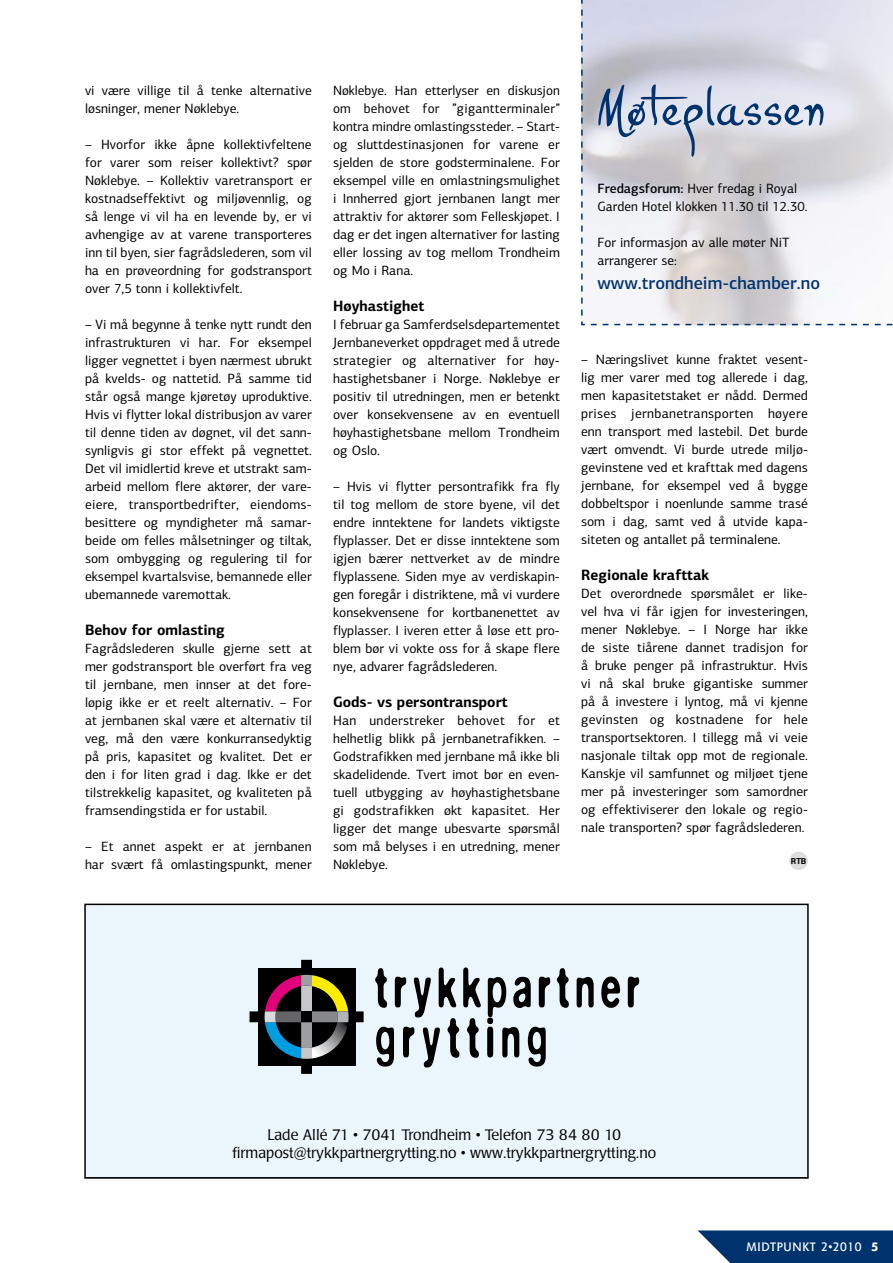
<style>
.page{position:relative;width:893px;height:1263px;background:#fff}
.page>*{position:absolute;margin:0;border:0;box-sizing:border-box;transform-origin:0 0}
.t1{font:72px "P22 Hopper Josephine";color:#00336e}
.t2{font:500 18px "PF Centro Sans Pro";color:#00336e}
.t3{font:300 15px/18px "Poppl Laudatio";color:#000;text-align:center}
.t4{font:700 15px "PF Centro Sans Pro";color:#000}
.t5{font:13.5px/18px "PF Centro Sans Pro";color:#000;text-align:justify}
.t6{font:12px "Agora BQ";letter-spacing:.05em;color:#fff}
.t7{font:700 8.55px "PF Centro Sans Pro";color:#000}
.s1{font-weight:500}
</style>
<div class="page">
<svg style="left:581px;top:0;width:312px;height:326px"></svg>
<div style="left:87px;top:907px;width:719px;height:269px;background:#ebf6fc"></div>
<svg style="left:250px;top:960px;width:114px;height:114px;background:#646464"></svg>
<div style="left:301px;top:1011px;width:11px;height:11px;background:#000"></div>
<svg style="left:375px;top:968px;width:12px;height:40px"></svg>
<svg style="left:395px;top:977px;width:11px;height:30px"></svg>
<svg style="left:413px;top:977px;width:18px;height:40px"></svg>
<svg style="left:439px;top:967px;width:17px;height:40px"></svg>
<svg style="left:463px;top:967px;width:18px;height:40px"></svg>
<svg style="left:557px;top:968px;width:12px;height:40px"></svg>
<svg style="left:577px;top:977px;width:17px;height:30px"></svg>
<svg style="left:601px;top:976px;width:19px;height:32px"></svg>
<svg style="left:628px;top:977px;width:11px;height:30px"></svg>
<svg style="left:376px;top:1027px;width:18px;height:39px"></svg>
<svg style="left:403px;top:1027px;width:11px;height:30px"></svg>
<svg style="left:422px;top:1027px;width:18px;height:40px"></svg>
<svg style="left:447px;top:1018px;width:12px;height:40px"></svg>
<svg style="left:467px;top:1018px;width:12px;height:40px"></svg>
<svg style="left:487px;top:977px;width:63px;height:89px;background:#969ea1"></svg>
<div style="left:84px;top:904px;width:725px;height:275px;border:2px solid #000"></div>
<svg style="left:698px;top:1230px;width:195px;height:33px;background:#18467b"></svg>
<div style="left:789px;top:852px;width:19px;height:18px;background:#dcddde;border-radius:50%"></div>
<p class="t5" style="left:85px;top:82px;width:228px">vi være villige til å tenke alternative løsninger, mener Nøklebye.</p>
<p class="t5" style="left:85px;top:136px;width:228px">– Hvorfor ikke åpne kollektivfeltene for varer som reiser kollektivt? spør Nøklebye. – Kollektiv varetransport er kostnadseffektivt og miljøvennlig, og så lenge vi vil ha en levende by, er vi avhengige av at varene transporteres inn til byen, sier fagrådslederen, som vil ha en prøveordning for godstransport over 7,5 tonn i kollektivfelt.</p>
<p class="t5" style="left:85px;top:316px;width:228px">– Vi må begynne å tenke nytt rundt den infrastrukturen vi har. For eksempel ligger vegnettet i byen nærmest ubrukt på kvelds- og nattetid. På samme tid står også mange kjøretøy uproduktive.<br>Hvis vi flytter lokal distribusjon av varer til denne tiden av døgnet, vil det sann&shy;synligvis gi stor effekt på vegnettet.<br>Det vil imidlertid kreve et utstrakt sam&shy;arbeid mellom flere aktører, der vare&shy;eiere, transportbedrifter, eiendoms&shy;besittere og myndigheter må samar&shy;beide om felles målsetninger og tiltak, som ombygging og regulering til for eksempel kvartalsvise, bemannede eller ubemannede varemottak.</p>
<p class="t4" style="left:85px;top:621px;width:141px">Behov for omlasting</p>
<p class="t5" style="left:85px;top:640px;width:228px">Fagrådslederen skulle gjerne sett at mer godstransport ble overført fra veg til jernbane, men innser at det fore&shy;løpig ikke er et reelt alternativ. – For at jernbanen skal være et alternativ til veg, må den være konkurransedyktig på pris, kapasitet og kvalitet. Det er den i for liten grad i dag. Ikke er det tilstrekkelig kapasitet, og kvaliteten på framsendingstida er for ustabil.</p>
<p class="t5" style="left:85px;top:838px;width:228px">– Et annet aspekt er at jernbanen har svært få omlastingspunkt, mener</p>
<p class="t5" style="left:333px;top:82px;width:228px">Nøklebye. Han etterlyser en diskusjon om behovet for ”gigantterminaler” kontra mindre omlastingssteder. – Start&shy;og sluttdestinasjonen for varene er sjelden de store godsterminalene. For eksempel ville en omlastningsmulighet i Innherred gjort jernbanen langt mer attraktiv for aktører som Felleskjøpet. I dag er det ingen alternativer for lasting eller lossing av tog mellom Trondheim og Mo i Rana.</p>
<p class="t4" style="left:333px;top:297px;width:93px">Høyhastighet</p>
<p class="t5" style="left:333px;top:316px;width:228px">I februar ga Samferdselsdepartementet Jernbaneverket oppdraget med å utrede strategier og alternativer for høy&shy;hastighetsbaner i Norge. Nøklebye er positiv til utredningen, men er betenkt over konsekvensene av en eventuell høyhastighetsbane mellom Trondheim og Oslo.</p>
<p class="t5" style="left:333px;top:478px;width:228px">– Hvis vi flytter persontrafikk fra fly til tog mellom de store byene, vil det endre inntektene for landets viktigste flyplasser. Det er disse inntektene som igjen bærer nettverket av de mindre flyplassene. Siden mye av verdiskapin&shy;gen foregår i distriktene, må vi vurdere konsekvensene for kortbanenettet av flyplasser. I iveren etter å løse ett pro&shy;blem bør vi vokte oss for å skape flere nye, advarer fagrådslederen.</p>
<p class="t4" style="left:333px;top:693px;width:176px">Gods- vs persontransport</p>
<p class="t5" style="left:333px;top:712px;width:228px">Han understreker behovet for et helhetlig blikk på jernbanetrafikken. – Godstrafikken med jernbane må ikke bli skadelidende. Tvert imot bør en even&shy;tuell utbygging av høyhastighetsbane gi godstrafikken økt kapasitet. Her ligger det mange ubesvarte spørsmål som må belyses i en utredning, mener Nøklebye.</p>
<h1 class="t1" style="left:597px;top:76px;width:229px">Møteplassen</h1>
<p class="t5" style="left:597px;top:179px;width:212px"><span class="s1">Fredagsforum:</span> Hver fredag i Royal<br>Garden Hotel klokken 11.30 til 12.30.</p>
<p class="t5" style="left:597px;top:233px;width:194px">For informasjon av alle møter NiT arrangerer se:</p>
<h2 class="t2" style="left:597px;top:271px;width:224px">www.trondheim-chamber.no</h2>
<p class="t5" style="left:581px;top:351px;width:228px">– Næringslivet kunne fraktet vesent&shy;lig mer varer med tog allerede i dag, men kapasitetstaket er nådd. Dermed prises jernbanetransporten høyere enn transport med lastebil. Det burde vært omvendt. Vi burde utrede miljø&shy;gevinstene ved et krafttak med dagens jernbane, for eksempel ved å bygge dobbeltspor i noenlunde samme trasé som i dag, samt ved å utvide kapa&shy;siteten og antallet på terminalene.</p>
<p class="t4" style="left:581px;top:566px;width:130px">Regionale krafttak</p>
<p class="t5" style="left:581px;top:585px;width:228px">Det overordnede spørsmålet er like&shy;vel hva vi får igjen for investeringen, mener Nøklebye. – I Norge har ikke de siste tiårene dannet tradisjon for å bruke penger på infrastruktur. Hvis vi nå skal bruke gigantiske summer på å investere i lyntog, må vi kjenne gevinsten og kostnadene for hele transportsektoren. I tillegg må vi veie nasjonale tiltak opp mot de regionale.<br>Kanskje vil samfunnet og miljøet tjene mer på investeringer som samordner og effektiviserer den lokale og regio&shy;nale transporten? spør fagrådslederen.</p>
<p class="t7" style="left:791px;top:855px;width:17px">RTB</p>
<p class="t3" style="left:232px;top:1126px;width:425px">Lade Allé 71 • 7041 Trondheim • Telefon 73 84 80 10 firmapost@trykkpartnergrytting.no • www.trykkpartnergrytting.no</p>
<p class="t6" style="left:747px;top:1240px;width:134px">Midtpunkt 2•2010 <span class="s1">5</span></p>
</div>
